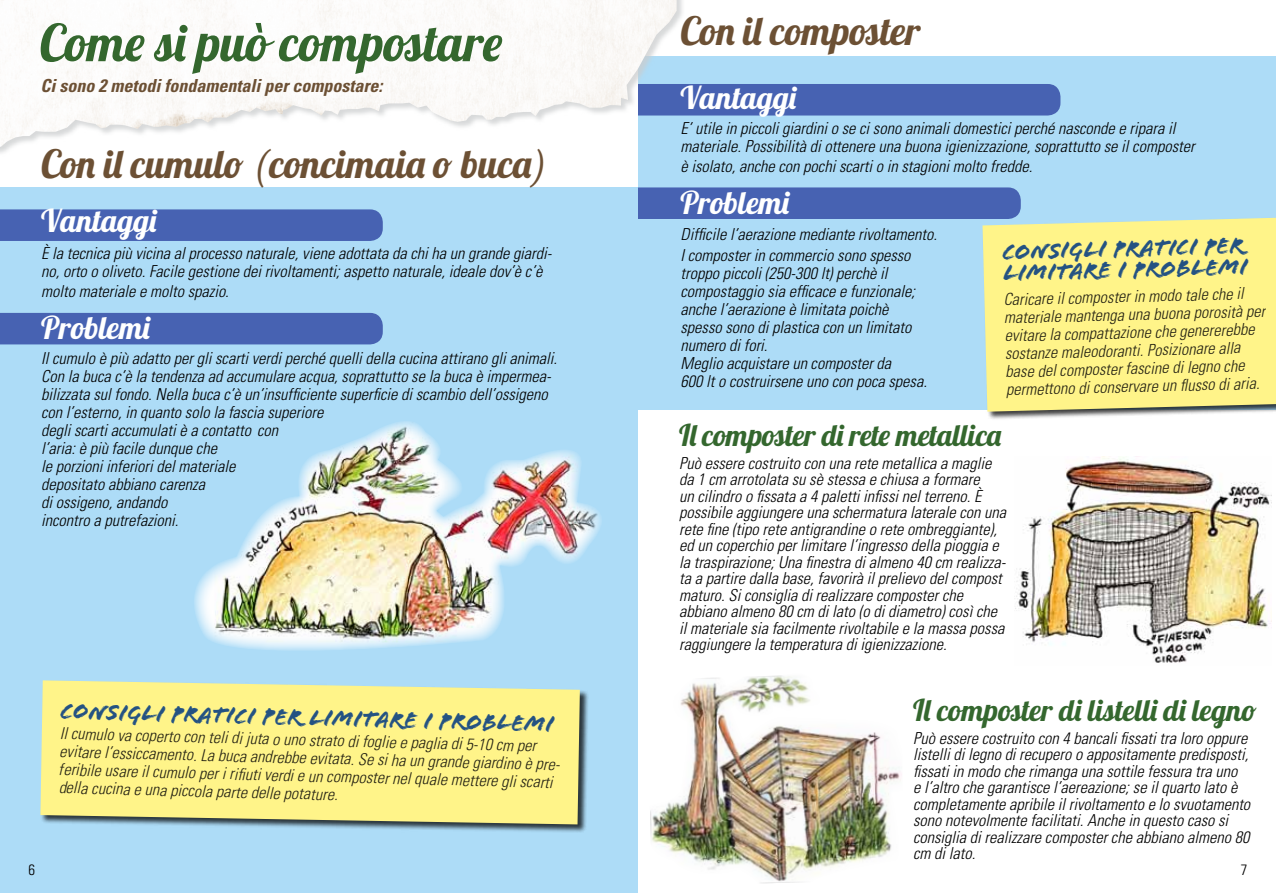
<style>
.page{position:relative;width:1276px;height:893px;background:#fff}
.page>*{position:absolute;margin:0;border:0;box-sizing:border-box;transform-origin:0 0}
.t1{font:51px "Lobster 1.4";color:#34672e}
.t2{font:39px "Lobster 1.4";letter-spacing:.045em;color:#6c5034}
.t3{font:39px "Lobster 1.4";color:#6c5034}
.t4{font:31.5px "Lobster 1.4";color:#fff}
.t5{font:30px "Lobster 1.4";letter-spacing:.01em;color:#34672e}
.t6{font:24px/21px "Flood Std";color:#003882}
.t7{font:italic 700 condensed 18px "Univers LT Std";color:#6c5034}
.t8{font:italic 300 condensed 16.5px/18px "Univers LT Std";color:#000}
.t9{font:300 condensed 15px "Univers";color:#000}
</style>
<div class="page">
<div style="left:638px;top:56px;width:638px;height:359px;background:#addcf7"></div>
<div style="left:0;top:187px;width:638px;height:706px;background:#addcf7"></div>
<div style="left:639px;top:410px;width:637px;height:483px;background:#fff"></div>
<div style="left:0;top:209px;width:383px;height:32px;background:#4762b2"></div>
<div style="left:686px;top:84px;width:374px;height:32px;background:#4762b2"></div>
<div style="left:0;top:313px;width:383px;height:31px;background:#4762b2"></div>
<div style="left:638px;top:187px;width:382px;height:32px;background:#4762b2"></div>
<svg style="left:194px;top:566px;width:260px;height:84px"></svg>
<img style="left:215px;top:422px;width:386px;height:220px">
<div style="left:40px;top:680px;width:549px;height:153px;background:#000;opacity:.75"></div>
<svg style="left:40px;top:680px;width:540px;height:144px;background:#f6ee8c"></svg>
<div style="left:982px;top:210px;width:294px;height:211px;background:#000;opacity:.75"></div>
<svg style="left:982px;top:218px;width:294px;height:194px;background:#f6ef8f"></svg>
<img style="left:1015px;top:456px;width:256px;height:207px">
<img style="left:650px;top:675px;width:252px;height:209px">
<div style="left:0;top:0;width:686px;height:172px;background:#cbcdce;opacity:.75"></div>
<img style="left:0;top:0;width:676px;height:147px">
<h1 class="t1" style="left:40px;top:10px;width:464px">Come si può compostare</h1>
<p class="t7" style="left:40px;top:74px;width:343px">Ci sono 2 metodi fondamentali per compostare:</p>
<h2 class="t2" style="left:41px;top:139px;width:508px">Con il cumulo (concimaia o buca)</h2>
<h3 class="t4" style="left:41px;top:201px;width:117px">Vantaggi</h3>
<p class="t8" style="left:41px;top:245px;width:512px">È la tecnica più vicina al processo naturale, viene adottata da chi ha un grande giardi&shy;no, orto o oliveto. Facile gestione dei rivoltamenti; aspetto naturale, ideale dov’è c’è</p>
<p class="t8" style="left:41px;top:282px;width:189px">molto materiale e molto spazio.</p>
<h3 class="t4" style="left:41px;top:307px;width:110px">Problemi</h3>
<p class="t8" style="left:41px;top:350px;width:517px">Il cumulo è più adatto per gli scarti verdi perché quelli della cucina attirano gli animali.<br>Con la buca c’è la tendenza ad accumulare acqua, soprattutto se la buca è impermea&shy;bilizzata sul fondo. Nella buca c’è un’insufficiente superficie di scambio dell’ossigeno con l’esterno, in quanto solo la fascia superiore<br>degli scarti accumulati è a contatto con<br>l’aria: è più facile dunque che<br>le porzioni inferiori del materiale<br>depositato abbiano carenza<br>di ossigeno, andando<br>incontro a putrefazioni.</p>
<h3 class="t6" style="left:61px;top:703px;width:495px;rotate:1deg">Consigli pratici PER limitare i problemi</h3>
<p class="t8" style="left:59px;top:726px;width:506px;rotate:1deg">Il cumulo va coperto con teli di juta o uno strato di foglie e paglia di 5-10 cm per evitare l’essiccamento. La buca andrebbe evitata. Se si ha un grande giardino è pre&shy;feribile usare il cumulo per i rifi uti verdi e un composter nel quale mettere gli scarti della cucina e una piccola parte delle potature.</p>
<h2 class="t3" style="left:680px;top:6px;width:242px">Con il composter</h2>
<h3 class="t4" style="left:680px;top:77px;width:117px">Vantaggi</h3>
<p class="t8" style="left:680px;top:120px;width:515px">E’ utile in piccoli giardini o se ci sono animali domestici perché nasconde e ripara il materiale. Possibilità di ottenere una buona igienizzazione, soprattutto se il composter</p>
<p class="t8" style="left:680px;top:158px;width:353px">è isolato, anche con pochi scarti o in stagioni molto fredde.</p>
<h3 class="t4" style="left:680px;top:183px;width:110px">Problemi</h3>
<p class="t8" style="left:680px;top:224px;width:258px;line-height:21px">Difficile l’aerazione mediante rivoltamento.<br>I composter in commercio sono spesso</p>
<p class="t8" style="left:680px;top:264px;width:248px">troppo piccoli (250-300 lt) perchè il compostaggio sia efficace e funzionale; anche l’aerazione è limitata poichè spesso sono di plastica con un limitato numero di fori.<br>Meglio acquistare un composter da<br>600 lt o costruirsene uno con poca spesa.</p>
<h3 class="t6" style="left:1002px;top:241px;width:247px;rotate:-1deg">Consigli pratici per limitare i problemi</h3>
<p class="t8" style="left:1003px;top:290px;width:263px;rotate:-1deg">Caricare il composter in modo tale che il materiale mantenga una buona porosità per evitare la compattazione che genererebbe sostanze maleodoranti. Posizionare alla base del composter fascine di legno che permettono di conservare un fl usso di aria.</p>
<h3 class="t5" style="left:679px;top:416px;width:324px">Il composter di rete metallica</h3>
<p class="t8" style="left:679px;top:455px;width:329px;line-height:16.5px">Può essere costruito con una rete metallica a maglie da 1 cm arrotolata su sè stessa e chiusa a formare<br>un cilindro o fissata a 4 paletti infissi nel terreno. È possibile aggiungere una schermatura laterale con una rete fine (tipo rete antigrandine o rete ombreggiante), ed un coperchio per limitare l’ingresso della pioggia e la traspirazione; Una finestra di almeno 40 cm realizza&shy;ta a partire dalla base, favorirà il prelievo del compost maturo. Si consiglia di realizzare composter che abbiano almeno 80 cm di lato (o di diametro) così che il materiale sia facilmente rivoltabile e la massa possa raggiungere la temperatura di igienizzazione.</p>
<h3 class="t5" style="left:913px;top:691px;width:345px">Il composter di listelli di legno</h3>
<p class="t8" style="left:913px;top:730px;width:339px;line-height:16.5px">Può essere costruito con 4 bancali fissati tra loro oppure listelli di legno di recupero o appositamente predisposti, fissati in modo che rimanga una sottile fessura tra uno<br>e l’altro che garantisce l’aereazione; se il quarto lato è completamente apribile il rivoltamento e lo svuotamento sono notevolmente facilitati. Anche in questo caso si consiglia di realizzare composter che abbiano almeno 80 cm di lato.</p>
<p class="t9" style="left:28px;top:861px;width:8px">6</p>
<p class="t9" style="left:1241px;top:861px;width:8px">7</p>
</div>
